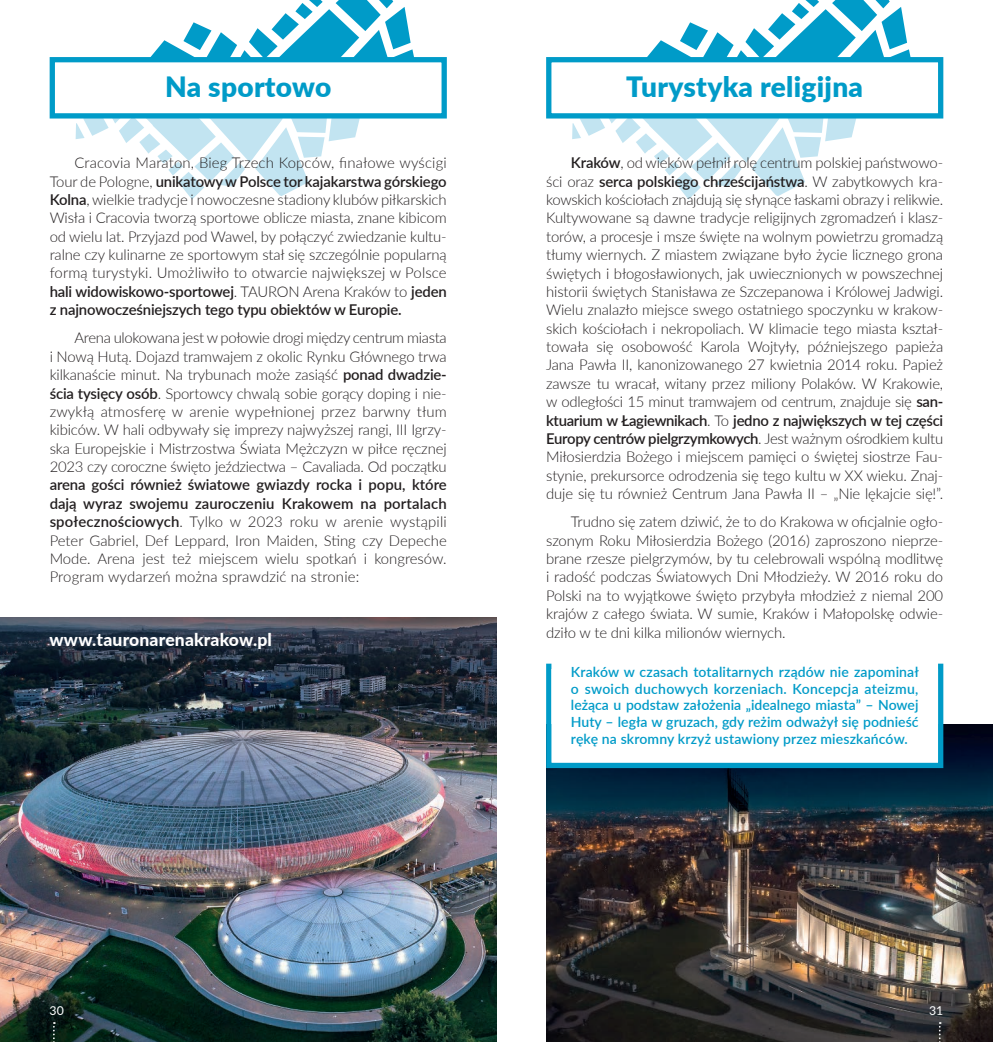
<style>
.page{position:relative;width:993px;height:1042px;background:#fff}
.page>*{position:absolute;margin:0;border:0;box-sizing:border-box;transform-origin:0 0}
.t1{font:900 28px "Lato";letter-spacing:.01em;color:#009bc8}
.t2{font:800 17.5px "Lato";letter-spacing:.01em;color:#fff}
.t3{font:300 14.88px/18.4px "Lato";letter-spacing:-.01em;color:#231f20;text-align:justify}
.t4{font:600 14px/16.8px "Lato";letter-spacing:.01em;color:#009bc8;text-align:justify}
.t5{font:12.25px "Lato";color:#fff}
.s1{font-weight:600}
</style>
<div class="page">
<img style="left:0;top:618px;width:496px;height:424px">
<svg style="left:49px;top:0;width:398px;height:199px"></svg>
<svg style="left:546px;top:0;width:398px;height:199px"></svg>
<img style="left:546px;top:724px;width:446px;height:318px">
<svg style="left:546px;top:663px;width:399px;height:108px;background:#09698e"></svg>
<svg style="left:548px;top:663px;width:392px;height:102px"></svg>
<svg style="left:53px;top:1022px;width:2px;height:20px"></svg>
<svg style="left:938px;top:1022px;width:2px;height:20px"></svg>
<h1 class="t1" style="left:165px;top:66px;width:168px">Na sportowo</h1>
<h1 class="t1" style="left:626px;top:66px;width:238px">Turystyka religijna</h1>
<p class="t3" style="left:50px;top:153px;width:398px;text-indent:25px">Cracovia Maraton, Bieg Trzech Kopców, finałowe wyścigi Tour de Pologne, <span class="s1">unikatowy w Polsce tor kajakarstwa górskiego Kolna</span>, wielkie tradycje i nowoczesne stadiony klubów piłkarskich Wisła i Cracovia tworzą sportowe oblicze miasta, znane kibicom od wielu lat. Przyjazd pod Wawel, by połączyć zwiedzanie kultu&shy;ralne czy kulinarne ze sportowym stał się szczególnie popularną formą turystyki. Umożliwiło to otwarcie największej w Polsce <span class="s1">hali widowiskowo-sportowej</span>. TAURON Arena Kraków to <span class="s1">jeden z najnowocześniejszych tego typu obiektów w Europie.</span></p>
<p class="t3" style="left:50px;top:328px;width:398px;text-indent:25px">Arena ulokowana jest w połowie drogi między centrum miasta i Nową Hutą. Dojazd tramwajem z okolic Rynku Głównego trwa kilkanaście minut. Na trybunach może zasiąść <span class="s1">ponad dwadzie&shy;ścia tysięcy osób</span>. Sportowcy chwalą sobie gorący doping i nie&shy;zwykłą atmosferę w arenie wypełnionej przez barwny tłum kibiców. W hali odbywały się imprezy najwyższej rangi, III Igrzy&shy;ska Europejskie i Mistrzostwa Świata Mężczyzn w piłce ręcznej 2023 czy coroczne święto jeździectwa – Cavaliada. Od początku</p>
<p class="t3" style="left:50px;top:475px;width:398px"><span class="s1">arena gości również światowe gwiazdy rocka i popu, które dają wyraz swojemu zauroczeniu Krakowem na portalach społecznościowych</span>. Tylko w 2023 roku w arenie wystąpili Peter Gabriel, Def Leppard, Iron Maiden, Sting czy Depeche Mode. Arena jest też miejscem wielu spotkań i kongresów.<br>Program wydarzeń można sprawdzić na stronie:</p>
<p class="t2" style="left:50px;top:627px;width:224px">www.tauronarenakrakow.pl</p>
<p class="t3" style="left:546px;top:153px;width:398px;text-indent:25px"><span class="s1">Kraków</span>, od wieków pełnił rolę centrum polskiej państwowo&shy;ści oraz <span class="s1">serca polskiego chrześcijaństwa</span>. W zabytkowych kra&shy;kowskich kościołach znajdują się słynące łaskami obrazy i relikwie.<br>Kultywowane są dawne tradycje religijnych zgromadzeń i klasz&shy;torów, a procesje i msze święte na wolnym powietrzu gromadzą tłumy wiernych. Z miastem związane było życie licznego grona świętych i błogosławionych, jak uwiecznionych w powszechnej historii świętych Stanisława ze Szczepanowa i Królowej Jadwigi.<br>Wielu znalazło miejsce swego ostatniego spoczynku w krakow&shy;skich kościołach i nekropoliach. W klimacie tego miasta kształ&shy;towała się osobowość Karola Wojtyły, późniejszego papieża Jana Pawła II, kanonizowanego 27 kwietnia 2014 roku. Papież zawsze tu wracał, witany przez miliony Polaków. W Krakowie, w odległości 15 minut tramwajem od centrum, znajduje się <span class="s1">san&shy;ktuarium w Łagiewnikach</span>. To <span class="s1">jedno z największych w tej części Europy centrów pielgrzymkowych</span>. Jest ważnym ośrodkiem kultu Miłosierdzia Bożego i miejscem pamięci o świętej siostrze Fau&shy;stynie, prekursorce odrodzenia się tego kultu w XX wieku. Znaj&shy;duje się tu również Centrum Jana Pawła II – „Nie lękajcie się!”.</p>
<p class="t3" style="left:546px;top:512px;width:398px;text-indent:25px">Trudno się zatem dziwić, że to do Krakowa w oficjalnie ogło&shy;szonym Roku Miłosierdzia Bożego (2016) zaproszono nieprze&shy;brane rzesze pielgrzymów, by tu celebrowali wspólną modlitwę i radość podczas Światowych Dni Młodzieży. W 2016 roku do Polski na to wyjątkowe święto przybyła młodzież z niemal 200 krajów z całego świata. W sumie, Kraków i Małopolskę odwie&shy;dziło w te dni kilka milionów wiernych.</p>
<p class="t4" style="left:570px;top:663px;width:349px">Kraków w czasach totalitarnych rządów nie zapominał o swoich duchowych korzeniach. Koncepcja ateizmu, leżąca u podstaw założenia „idealnego miasta” – Nowej Huty – legła w gruzach, gdy reżim odważył się podnieść rękę na skromny krzyż ustawiony przez mieszkańców.</p>
<p class="t5" style="left:50px;top:1001px;width:16px">30</p>
<p class="t5" style="left:928px;top:1001px;width:16px">31</p>
</div>
